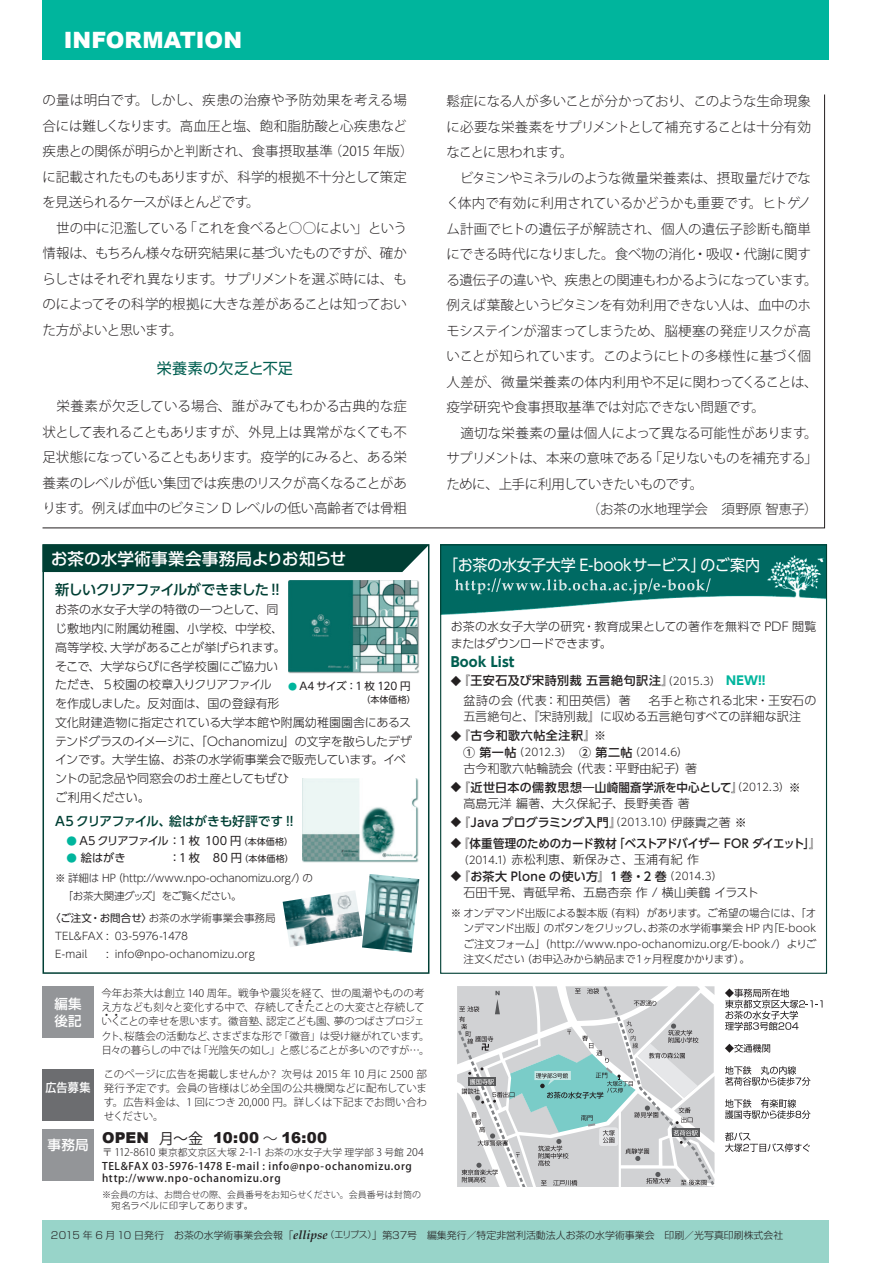
<style>
.page{position:relative;width:893px;height:1263px;background:#fff}
.page>*{position:absolute;margin:0;border:0;box-sizing:border-box;transform-origin:0 0}
.t1{font:900 22.5px "Arial";color:#fff}
.t2{font:500 16.5px "Shin Go Pro";letter-spacing:.015em;color:#fff}
.t3{font:15.75px "UD Shin Go Pro";letter-spacing:-.005em;color:#fff;scale:.95 1}
.t4{font:900 15px "Arial";letter-spacing:.015em;color:#231f20}
.t5{font:15px "Shin Go Pro";letter-spacing:.025em;color:#005e50}
.t6{font:500 14.25px "UD Shin Go Pro";letter-spacing:-.065em;color:#003f34}
.t7{font:300 13.5px/25.5px "Koz Go Std";letter-spacing:-.025em;color:#231f20}
.t8{font:300 13.5px "Koz Go Std";letter-spacing:.005em;color:#231f20}
.t9{font:300 13.5px "Koz Go Std";color:#231f20}
.t10{font:300 13.5px "Koz Go Std";letter-spacing:-.05em;color:#231f20}
.t11{font:700 13.5px "UD Shin Go Pro";letter-spacing:.01em;color:#005e50}
.t12{font:500 13.5px/16.5px "Shin Go Pro";letter-spacing:.03em;color:#fff}
.t13{font:300 13.5px "Koz Go Pro";color:#231f20}
.t14{font:500 12.75px "UD Shin Go Pro";letter-spacing:-.02em;color:#003f34}
.t15{font:300 12px/18.8px "UD Shin Go Pro";letter-spacing:-.005em;color:#231f20}
.t16{font:500 12px/16.5px "UD Shin Go Pro";letter-spacing:.005em;color:#231f20}
.t17{font:300 12px/19.5px "UD Shin Go Pro";letter-spacing:.035em;color:#231f20}
.t18{font:500 12px/16.5px "UD Shin Go Pro";letter-spacing:-.03em;color:#231f20;scale:.95 1}
.t19{font:300 12px "UD Shin Go Pro";letter-spacing:.015em;color:#231f20}
.t20{font:500 12px "UD Shin Go Pro";letter-spacing:.05em;color:#231f20}
.t21{font:500 12px "Shin Go Pro";color:#fff;scale:.92 1}
.t22{font:11.25px "UD Shin Go Pro";letter-spacing:-.1em;color:#231f20}
.t23{font:11.25px "UD Shin Go Pro";letter-spacing:-.06em;color:#231f20}
.t24{font:300 10.5px/15.5px "UD Shin Go Pro";letter-spacing:-.005em;color:#231f20}
.t25{font:300 10.5px/14.2px "Koz Go Pro";letter-spacing:-.025em;color:#231f20}
.t26{font:500 10.5px/12px "Koz Go Pro";letter-spacing:.065em;color:#231f20}
.t27{font:300 10.5px "UD Shin Go Pro";letter-spacing:-.03em;color:#231f20}
.t28{font:10.5px "UD Shin Go Pro";letter-spacing:-.06em;color:#231f20}
.t29{font:300 9.9px "Shin Go Pro";color:#231f20}
.t30{font:300 9.75px "Koz Go Pro";color:#231f20}
.t31{font:300 9px "Koz Go Pro";letter-spacing:-.01em;color:#231f20}
.t32{font:300 9px "Shin Go Pro";letter-spacing:.07em;color:#231f20}
.t33{font:9px "UD Shin Go Pro";color:#231f20}
.t34{font:3px "Kenten Generic";color:#231f20}
.s1{font-size:10.5px;color:#00b59d}
.s2{font-size:9px}
.s3{font-weight:400}
.s4{font-size:9px;color:#00b59d}
.s5{font-family:"Koz Go Pro";font-weight:400}
.s6{font-family:"Koz Go Pro";font-weight:300}
.s7{font-size:10.5px}
.s8{font-weight:500;font-size:10.5px}
.s9{font-weight:500}
.s10{font-weight:700;color:#00b59d}
.s11{font-weight:300}
.s12{font-weight:500;font-size:12px}
.s13{font-weight:300;font-size:10.5px}
.s14{font-family:"Palatino";font-weight:700;font-style:italic;font-size:12px}
</style>
<div class="page">
<div style="left:43px;top:1220px;width:786px;height:43px;background:#98d4c9"></div>
<svg style="left:725px;top:988px;width:97px;height:42px"></svg>
<svg style="left:725px;top:1044px;width:45px;height:9px"></svg>
<svg style="left:725px;top:1066px;width:85px;height:20px"></svg>
<svg style="left:725px;top:1099px;width:85px;height:20px"></svg>
<svg style="left:725px;top:1132px;width:85px;height:20px"></svg>
<svg style="left:457px;top:986px;width:258px;height:201px;background:#c6cfd0"></svg>
<div style="left:43px;top:986px;width:51px;height:51px;background:#939598"></div>
<div style="left:43px;top:1129px;width:51px;height:51px;background:#939598"></div>
<div style="left:43px;top:1069px;width:51px;height:51px;background:#6c6d70"></div>
<div style="left:43px;top:0;width:786px;height:60px;background:#00b59d"></div>
<img style="left:442px;top:546px;width:383px;height:69px">
<svg style="left:455px;top:578px;width:256px;height:16px;background:#29827c"></svg>
<div style="left:43px;top:544px;width:386px;height:430px;border:2px solid #003f34"></div>
<div style="left:43px;top:544px;width:386px;height:28px;background:#003f34"></div>
<svg style="left:42px;top:94px;width:783px;height:435px"></svg>
<img style="left:288px;top:581px;width:131px;height:93px">
<img style="left:302px;top:778px;width:117px;height:85px">
<img style="left:362px;top:874px;width:57px;height:79px">
<img style="left:283px;top:891px;width:79px;height:56px">
<h1 class="t1" style="left:64px;top:23px;width:180px">INFORMATION</h1>
<p class="t7" style="left:43px;top:88px;width:373px">の量は明白です。しかし、疾患の治療や予防効果を考える場合には難しくなります。高血圧と塩、飽和脂肪酸と心疾患など疾患との関係が明らかと判断され、食事摂取基準（2015 年版）に記載されたものもありますが、科学的根拠不十分として策定を見送られるケースがほとんどです。<br>　世の中に氾濫している「これを食べると○○によい」という情報は、もちろん様々な研究結果に基づいたものですが、確からしさはそれぞれ異なります。サプリメントを選ぶ時には、ものによってその科学的根拠に大きな差があることは知っておいた方がよいと思います。</p>
<p class="t5" style="left:157px;top:356px;width:137px">栄養素の欠乏と不足</p>
<p class="t7" style="left:43px;top:394px;width:366px;text-align:justify">　栄養素が欠乏している場合、誰がみてもわかる古典的な症状として表れることもありますが、外見上は異常がなくても不足状態になっていることもあります。疫学的にみると、ある栄養素のレベルが低い集団では疾患のリスクが高くなることがあります。例えば血中のビタミン D レベルの低い高齢者では骨粗</p>
<p class="t2" style="left:51px;top:545px;width:297px">お茶の水学術事業会事務局よりお知らせ</p>
<p class="t6" style="left:55px;top:578px;width:226px">新しいクリアファイルができました !!</p>
<p class="t13" style="left:44px;top:544px;width:55px">　　　　</p>
<p class="t15" style="left:55px;top:600px;width:358px">お茶の水女子大学の特徴の一つとして、同<br>じ敷地内に附属幼稚園、小学校、中学校、<br>高等学校、大学があることが挙げられます。<br>そこで、大学ならびに各学校園にご協力い<br>ただき、５校園の校章入りクリアファイル<br>を作成しました。反対面は、国の登録有形<br>文化財建造物に指定されている大学本館や附属幼稚園園舎にあるステンドグラスのイメージに、「Ochanomizu」の文字を散らしたデザインです。大学生協、お茶の水学術事業会で販売しています。イベントの記念品や同窓会のお土産としてもぜひ<br>ご利用ください。</p>
<p class="t14" style="left:55px;top:810px;width:240px">A5 クリアファイル、絵はがきも好評です !!</p>
<p class="t22" style="left:67px;top:832px;width:228px"><span class="s1">●</span> A5 クリアファイル：1 枚 100 円<span class="s2">（本体価格）</span></p>
<p class="t23" style="left:67px;top:849px;width:61px"><span class="s1">●</span> 絵はがき</p>
<p class="t23" style="left:169px;top:849px;width:126px">：1 枚 80 円<span class="s2">（本体価格）</span></p>
<p class="t24" style="left:63px;top:868px;width:252px;line-height:18px;text-indent:-8px">※ 詳細は HP（http://www.npo-ochanomizu.org/）の「お茶大関連グッズ」をご覧ください。</p>
<p class="t24" style="left:55px;top:909px;width:222px;line-height:18px;text-indent:-5px"><span class="s3">〈ご注文・お問合せ〉</span>お茶の水学術事業会事務局<br>TEL&amp;FAX : 03-5976-1478<br>E-mail</p>
<p class="t28" style="left:288px;top:678px;width:124px"><span class="s4">●</span> A4 サイズ：1 枚 120 円</p>
<p class="t33" style="left:362px;top:693px;width:56px">（本体価格）</p>
<p class="t24" style="left:106px;top:946px;width:150px">: info@npo-ochanomizu.org</p>
<p class="t12" style="left:54px;top:994px;width:29px">編集後記</p>
<p class="t21" style="left:46px;top:1077px;width:50px">広告募集</p>
<p class="t12" style="left:47px;top:1135px;width:43px">事務局</p>
<p class="t25" style="left:101px;top:986px;width:325px">今年お茶大は創立 140 周年。戦争や震災を経て、世の風潮やものの考え方なども刻々と変化する中で、存続してきたことの大変さと存続して</p>
<p class="t34" style="left:298px;top:999px;width:4px">3</p>
<p class="t34" style="left:308px;top:999px;width:4px">3</p>
<p class="t34" style="left:105px;top:1013px;width:4px">3</p>
<p class="t34" style="left:115px;top:1013px;width:4px">3</p>
<p class="t25" style="left:101px;top:1014px;width:330px;text-indent:18px">ことの幸せを思います。徽音塾、認定こども園、夢のつばさプロジェクト、桜蔭会の活動など、さまざまな形で「徽音」は受け継がれています。日々の暮らしの中では「光陰矢の如し」と感じることが多いのですが…。</p>
<p class="t25" style="left:101px;top:1014px;width:22px">いく</p>
<p class="t25" style="left:104px;top:1067px;width:325px;text-align:justify">このページに広告を掲載しませんか？次号は 2015 年 10 月に 2500 部発行予定です。会員の皆様はじめ全国の公共機関などに配布しています。広告料金は、1 回につき 20,000 円。詳しくは下記までお問い合わせください。</p>
<p class="t4" style="left:102px;top:1127px;width:227px">OPEN <span class="s5">月〜金</span> 10:00 <span class="s6">〜</span> 16:00</p>
<p class="t30" style="left:102px;top:1146px;width:323px"><span class="s7">〒 112-8610</span> 東京都文京区大塚 <span class="s7">2-1-1</span> お茶の水女子大学 理学部 <span class="s7">3</span> 号館 <span class="s7">204</span></p>
<p class="t26" style="left:102px;top:1160px;width:311px">TEL&amp;FAX 03-5976-1478 E-mail : info@npo-ochanomizu.org http://www.npo-ochanomizu.org</p>
<p class="t31" style="left:102px;top:1189px;width:320px">※会員の方は、お問合せの際、会員番号をお知らせください。会員番号は封筒の</p>
<p class="t32" style="left:102px;top:1198px;width:152px">　宛名ラベルに印字してあります。</p>
<p class="t7" style="left:446px;top:89px;width:366px">鬆症になる人が多いことが分かっており、このような生命現象</p>
<p class="t7" style="left:446px;top:114px;width:366px">に必要な栄養素をサプリメントとして補充することは十分有効</p>
<p class="t7" style="left:446px;top:140px;width:128px">なことに思われます。</p>
<p class="t7" style="left:446px;top:165px;width:366px">　ビタミンやミネラルのような微量栄養素は、摂取量だけでな</p>
<p class="t7" style="left:446px;top:191px;width:366px">く体内で有効に利用されているかどうかも重要です。ヒトゲノ</p>
<p class="t8" style="left:446px;top:220px;width:366px">ム計画でヒトの遺伝子が解読され、個人の遺伝子診断も簡単</p>
<p class="t7" style="left:446px;top:242px;width:366px">にできる時代になりました。食べ物の消化・吸収・代謝に関す</p>
<p class="t7" style="left:446px;top:267px;width:373px">る遺伝子の違いや、疾患との関連もわかるようになっています。</p>
<p class="t7" style="left:446px;top:293px;width:366px">例えば葉酸というビタミンを有効利用できない人は、血中のホ</p>
<p class="t10" style="left:446px;top:322px;width:366px">モシステインが溜まってしまうため、脳梗塞の発症リスクが高</p>
<p class="t7" style="left:446px;top:344px;width:366px">いことが知られています。このようにヒトの多様性に基づく個</p>
<p class="t8" style="left:446px;top:373px;width:373px">人差が、微量栄養素の体内利用や不足に関わってくることは、</p>
<p class="t7" style="left:446px;top:395px;width:320px">疫学研究や食事摂取基準では対応できない問題です。</p>
<p class="t9" style="left:446px;top:424px;width:373px">　適切な栄養素の量は個人によって異なる可能性があります。</p>
<p class="t7" style="left:446px;top:446px;width:373px">サプリメントは、本来の意味である「足りないものを補充する」</p>
<p class="t7" style="left:446px;top:471px;width:258px">ために、上手に利用していきたいものです。</p>
<p class="t9" style="left:587px;top:501px;width:233px">（お茶の水地理学会　須野原 智恵子）</p>
<p class="t3" style="left:443px;top:552px;width:335px">「お茶の水女子大学 E-bookサービス」のご案内</p>
<p class="t15" style="left:451px;top:618px;width:367px;line-height:16.5px">お茶の水女子大学の研究・教育成果としての著作を無料で PDF 閲覧またはダウンロードできます。</p>
<p class="t11" style="left:451px;top:651px;width:65px">Book List</p>
<p class="t17" style="left:463px;top:671px;width:354px;text-indent:-13px"><span class="s8">◆</span><span class="s9">『王安石及び宋詩別裁 五言絶句訳注』</span><span class="s7">（2015.3）　</span><span class="s10">NEW!!<br></span>盆詩の会（代表：和田英信）著　名手と称される北宋・王安石の</p>
<p class="t15" style="left:463px;top:707px;width:339px">五言絶句と、『宋詩別裁』に収める五言絶句すべての詳細な訳注</p>
<p class="t20" style="left:451px;top:726px;width:157px"><span class="s7">◆</span>『古今和歌六帖全注釈』<span class="s11">※</span></p>
<p class="t27" style="left:451px;top:743px;width:238px"><span class="s12">　① 第一帖</span>（2012.3）<span class="s12">　② 第二帖</span>（2014.6）</p>
<p class="t19" style="left:463px;top:759px;width:235px">古今和歌六帖輪読会（代表：平野由紀子）著</p>
<p class="t16" style="left:463px;top:778px;width:339px;text-indent:-13px"><span class="s7">◆</span>『近世日本の儒教思想―山崎闇斎学派を中心として』<span class="s13">（2012.3）</span><span class="s11">※高島元洋編著、大久保紀子、長野美香著</span></p>
<p class="t16" style="left:451px;top:814px;width:298px"><span class="s7">◆</span>『Java プログラミング入門』<span class="s13">（2013.10）</span><span class="s11">伊藤貴之著 ※</span></p>
<p class="t18" style="left:458px;top:834px;width:383px;text-indent:-8px"><span class="s7">◆</span>『体重管理のためのカード教材「ベストアドバイザー FOR ダイエット」』<span class="s13">（2014.1）</span><span class="s11">赤松利恵、新保みさ、玉浦有紀作</span></p>
<p class="t15" style="left:463px;top:867px;width:297px;line-height:16.5px;text-indent:-13px"><span class="s8">◆</span><span class="s9">『お茶大 Plone の使い方』1 巻・2 巻</span><span class="s7">（2014.3）<br></span>石田千晃、青砥早希、五島杏奈作 / 横山美鶴イラスト</p>
<p class="t24" style="left:463px;top:905px;width:354px;text-align:justify;text-indent:-13px">※ オンデマンド出版による製本版（有料）があります。ご希望の場合には、「オンデマンド出版」のボタンをクリックし、お茶の水学術事業会 HP 内「E-bookご注文フォーム」（http://www.npo-ochanomizu.org/E-book/）よりご注文ください（お申込みから納品まで１ヶ月程度かかります）。</p>
<p class="t29" style="left:51px;top:1227px;width:734px">2015 年 6 月 10 日発行　お茶の水学術事業会会報「<span class="s14">ellipse</span><span class="s2">（エリプス）</span>」第37号　編集発行／特定非営利活動法人お茶の水学術事業会　印刷／光写真印刷株式会社</p>
</div>
